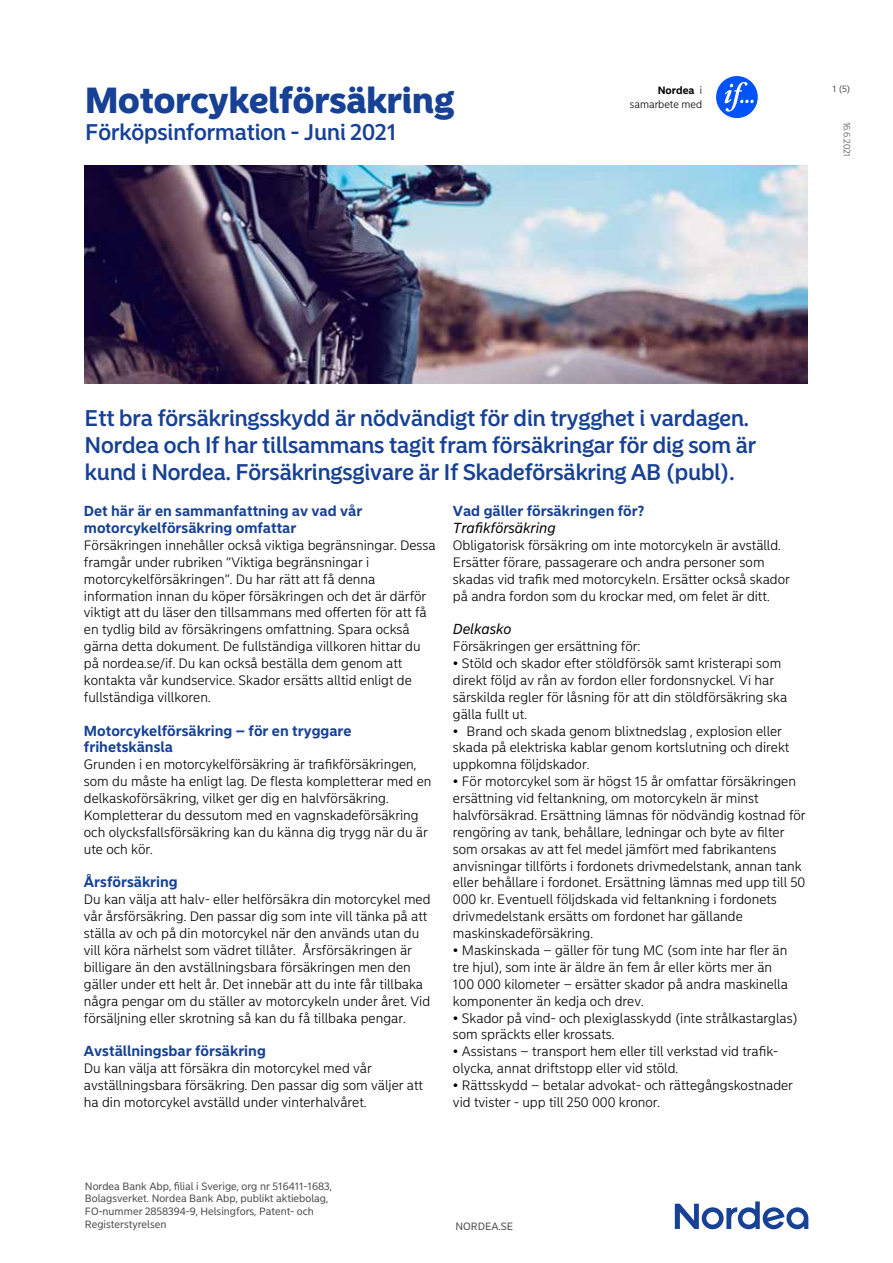
<style>
.page{position:relative;width:893px;height:1263px;background:#fff}
.page>*{position:absolute;margin:0;border:0;box-sizing:border-box;transform-origin:0 0}
.t1{font:900 36px "Nordea Sans Large";color:#164194}
.t2{font:500 22.5px/27px "Nordea Sans Large";color:#164194}
.t3{font:700 14.4px/17px "Nordea Sans Small";color:#164194}
.t4{font:italic 14.4px "Nordea Sans Small";color:#000}
.t5{font:300 13.5px/16.8px "Nordea Sans Small";color:#000}
.t6{font:10.5px/12.6px "Nordea Sans Small";color:#4a4a49}
.t7{font:300 10.5px/13.5px "Nordea Sans Small";color:#000;text-align:right}
.t8{font:700 10.5px "Nordea Sans Small";color:#000}
.t9{font:300 9px "Nordea Sans Small";color:#4a4a49}
.t10{font:9px "Nordea Sans Small";color:#4a4a49}
</style>
<div class="page">
<img style="left:85px;top:165px;width:723px;height:218px">
<div style="left:716px;top:76px;width:42px;height:42px;background:#0052f9;border-radius:50%"></div>
<svg style="left:725px;top:82px;width:29px;height:30px"></svg>
<svg style="left:675px;top:1201px;width:133px;height:28px"></svg>
<h1 class="t1" style="left:86px;top:78px;width:370px">Motorcykelförsäkring</h1>
<h2 class="t2" style="left:86px;top:118px;width:312px">Förköpsinformation - Juni 2021</h2>
<p class="t8" style="left:658px;top:84px;width:38px">Nordea</p>
<p class="t10" style="left:833px;top:83px;width:19px">1 (5)</p>
<p class="t7" style="left:630px;top:84px;width:74px">i<br>samarbete med</p>
<p class="t9" style="left:852px;top:122px;width:37px;rotate:90deg">16.6.2021</p>
<h2 class="t2" style="left:85px;top:405px;width:673px">Ett bra försäkringsskydd är nödvändigt för din trygghet i vardagen.<br>Nordea och If har tillsammans tagit fram försäkringar för dig som är kund i Nordea. Försäkringsgivare är If Skadeförsäkring AB (publ).</h2>
<p class="t3" style="left:84px;top:503px;width:280px">Det här är en sammanfattning av vad vår motorcykelförsäkring omfattar</p>
<p class="t5" style="left:84px;top:537px;width:353px">Försäkringen innehåller också viktiga begränsningar. Dessa framgår under rubriken ”Viktiga begränsningar i motorcykelförsäkringen”. Du har rätt att få denna information innan du köper försäkringen och det är därför viktigt att du läser den tillsammans med offerten för att få en tydlig bild av försäkringens omfattning. Spara också gärna detta dokument. De fullständiga villkoren hittar du på nordea.se/if. Du kan också beställa dem genom att kontakta vår kundservice. Skador ersätts alltid enligt de fullständiga villkoren.</p>
<p class="t3" style="left:84px;top:722px;width:269px">Motorcykelförsäkring – för en tryggare frihetskänsla</p>
<p class="t5" style="left:84px;top:756px;width:349px">Grunden i en motorcykelförsäkring är trafikförsäkringen, som du måste ha enligt lag. De flesta kompletterar med en delkaskoförsäkring, vilket ger dig en halvförsäkring.<br>Kompletterar du dessutom med en vagnskadeförsäkring och olycksfallsförsäkring kan du känna dig trygg när du är ute och kör.</p>
<p class="t3" style="left:84px;top:874px;width:95px">Årsförsäkring</p>
<p class="t5" style="left:84px;top:891px;width:348px">Du kan välja att halv- eller helförsäkra din motorcykel med vår årsförsäkring. Den passar dig som inte vill tänka på att ställa av och på din motorcykel när den används utan du vill köra närhelst som vädret tillåter. Årsförsäkringen är billigare än den avställningsbara försäkringen men den gäller under ett helt år. Det innebär att du inte får tillbaka några pengar om du ställer av motorcykeln under året. Vid försäljning eller skrotning så kan du få tillbaka pengar.</p>
<p class="t3" style="left:84px;top:1043px;width:184px">Avställningsbar försäkring</p>
<p class="t5" style="left:84px;top:1060px;width:341px">Du kan välja att försäkra din motorcykel med vår avställningsbara försäkring. Den passar dig som väljer att ha din motorcykel avställd under vinterhalvåret.</p>
<p class="t3" style="left:453px;top:503px;width:193px">Vad gäller försäkringen för?</p>
<p class="t4" style="left:453px;top:519px;width:104px">Trafikförsäkring</p>
<p class="t5" style="left:453px;top:537px;width:338px">Obligatorisk försäkring om inte motorcykeln är avställd.<br>Ersätter förare, passagerare och andra personer som skadas vid trafik med motorcykeln. Ersätter också skador på andra fordon som du krockar med, om felet är ditt.</p>
<p class="t4" style="left:453px;top:620px;width:60px">Delkasko</p>
<p class="t5" style="left:453px;top:638px;width:189px">Försäkringen ger ersättning för:</p>
<p class="t5" style="left:453px;top:655px;width:336px">• Stöld och skador efter stöldförsök samt kristerapi som direkt följd av rån av fordon eller fordonsnyckel. Vi har särskilda regler för låsning för att din stöldförsäkring ska gälla fullt ut.</p>
<p class="t5" style="left:453px;top:723px;width:338px">• Brand och skada genom blixtnedslag , explosion eller skada på elektriska kablar genom kortslutning och direkt uppkomna följdskador.</p>
<p class="t5" style="left:453px;top:773px;width:354px">• För motorcykel som är högst 15 år omfattar försäkringen ersättning vid feltankning, om motorcykeln är minst halvförsäkrad. Ersättning lämnas för nödvändig kostnad för rengöring av tank, behållare, ledningar och byte av filter som orsakas av att fel medel jämfört med fabrikantens anvisningar tillförts i fordonets drivmedelstank, annan tank eller behållare i fordonet. Ersättning lämnas med upp till 50<br>000 kr. Eventuell följdskada vid feltankning i fordonets drivmedelstank ersätts om fordonet har gällande maskinskadeförsäkring.</p>
<p class="t5" style="left:453px;top:942px;width:336px">• Maskinskada – gäller för tung MC (som inte har fler än tre hjul), som inte är äldre än fem år eller körts mer än 100 000 kilometer – ersätter skador på andra maskinella komponenter än kedja och drev.</p>
<p class="t5" style="left:453px;top:1009px;width:346px">• Skador på vind- och plexiglasskydd (inte strålkastarglas) som spräckts eller krossats.</p>
<p class="t5" style="left:453px;top:1043px;width:327px">• Assistans – transport hem eller till verkstad vid trafik&shy;olycka, annat driftstopp eller vid stöld.</p>
<p class="t5" style="left:453px;top:1077px;width:342px">• Rättsskydd – betalar advokat- och rättegångskostnader vid tvister - upp till 250 000 kronor.</p>
<p class="t6" style="left:85px;top:1180px;width:249px">Nordea Bank Abp, filial i Sverige, org nr 516411-1683, Bolagsverket. Nordea Bank Abp, publikt aktiebolag, FO-nummer 2858394-9, Helsingfors, Patent- och Registerstyrelsen</p>
<p class="t6" style="left:455px;top:1220px;width:59px">NORDEA.SE</p>
</div>
